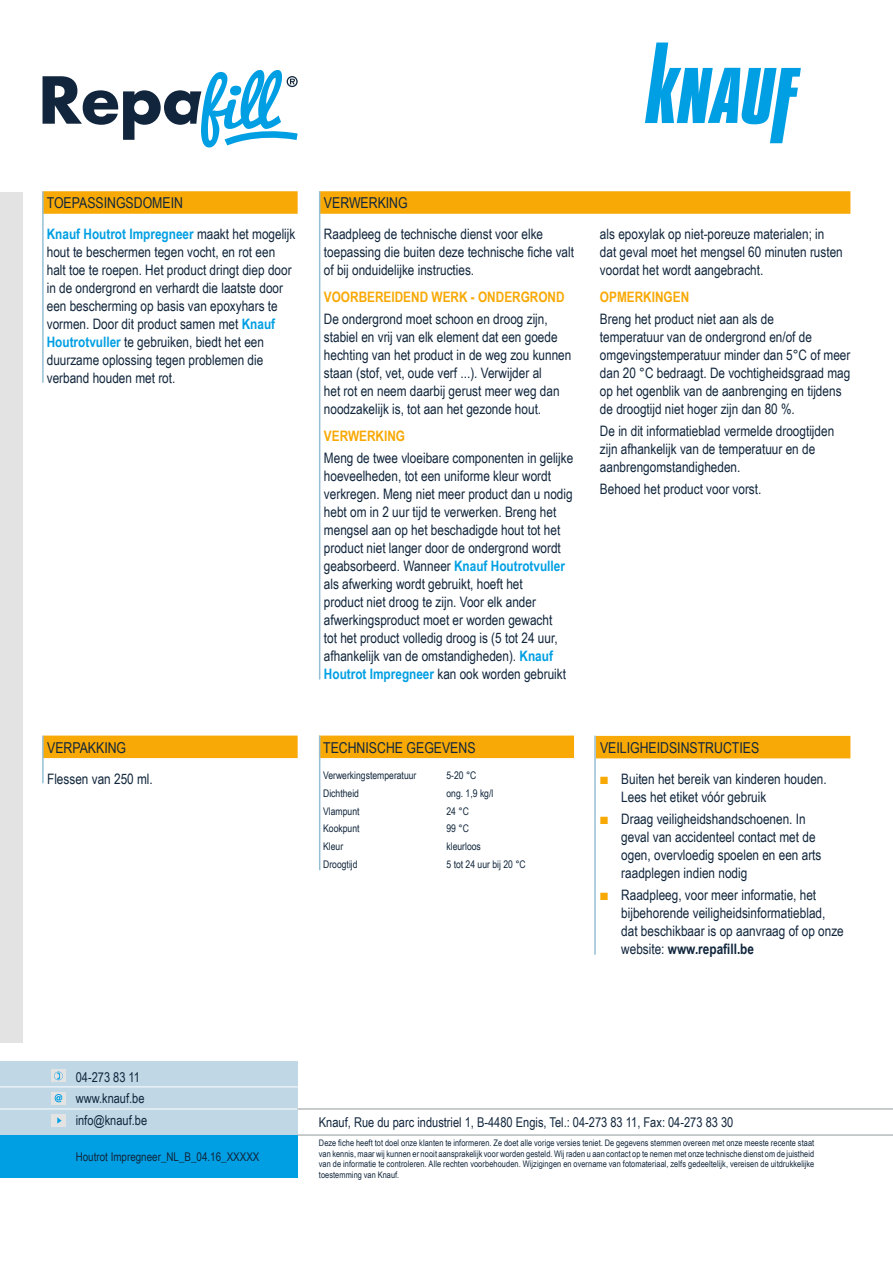
<style>
.page{position:relative;width:893px;height:1263px;background:#fff}
.page>*{position:absolute;margin:0;border:0;box-sizing:border-box;transform-origin:0 0}
.t1{font:15px "Arial Narrow";color:#11263c}
.t2{font:14.4px/18px "Arial Narrow";color:#11263c}
.t3{font:700 14.4px "Arial Narrow";color:#f8a905}
.t4{font:13.5px/21.5px "Arial Narrow";color:#11263c}
.t5{font:12px "Arial Narrow";color:#11263c}
.t6{font:10.5px "Arial Narrow";color:#11263c}
.t7{font:9px/10.5px "Arial Narrow";letter-spacing:.01em;color:#11263c;text-align:justify}
.s1{font-weight:700;color:#009fe3}
.s2{color:#f8a905}
.s3{font-weight:700}
</style>
<div class="page">
<div style="left:0;top:192px;width:22px;height:850px;background:#e3e3e3"></div>
<div style="left:0;top:1061px;width:298px;height:74px;background:#c0d8e6"></div>
<div style="left:0;top:1135px;width:298px;height:43px;background:#009fe3"></div>
<hr style="left:0;top:1108px;width:298px;height:1px;background:#fff">
<hr style="left:0;top:1086px;width:298px;height:1px;background:#fff">
<hr style="left:298px;top:1108px;width:595px;height:1px;background:#93999c">
<hr style="left:298px;top:1135px;width:595px;height:1px;background:#93999c">
<div style="left:51px;top:1114px;width:15px;height:13px;background:#e3e3e3"></div>
<svg style="left:57px;top:1117px;width:5px;height:6px"></svg>
<div style="left:51px;top:1092px;width:15px;height:12px;background:#e3e3e3"></div>
<svg style="left:55px;top:1094px;width:7px;height:8px"></svg>
<div style="left:51px;top:1069px;width:15px;height:13px;background:#e3e3e3"></div>
<svg style="left:54px;top:1071px;width:9px;height:9px"></svg>
<svg style="left:43px;top:70px;width:255px;height:77px"></svg>
<svg style="left:645px;top:43px;width:156px;height:100px"></svg>
<div style="left:43px;top:191px;width:255px;height:23px;background:#f8a905"></div>
<div style="left:596px;top:736px;width:254px;height:22px;background:#f8a905"></div>
<div style="left:320px;top:191px;width:530px;height:23px;background:#f8a905"></div>
<div style="left:43px;top:735px;width:255px;height:23px;background:#f8a905"></div>
<div style="left:319px;top:735px;width:255px;height:23px;background:#f8a905"></div>
<hr style="left:42px;top:191px;width:2px;height:192px;background:#96bfd5">
<hr style="left:594px;top:736px;width:2px;height:219px;background:#96bfd5">
<hr style="left:319px;top:191px;width:1px;height:488px;background:#96bfd5">
<hr style="left:42px;top:736px;width:2px;height:47px;background:#96bfd5">
<hr style="left:319px;top:736px;width:1px;height:134px;background:#96bfd5">
<p class="t1" style="left:47px;top:192px;width:138px">TOEPASSINGSDOMEIN</p>
<p class="t2" style="left:47px;top:225px;width:250px"><span class="s1">Knauf Houtrot Impregneer</span> maakt het mogelijk hout te beschermen tegen vocht, en rot een halt toe te roepen. Het product dringt diep door in de ondergrond en verhardt die laatste door een bescherming op basis van epoxyhars te vormen. Door dit product samen met <span class="s1">Knauf Houtrotvuller</span> te gebruiken, biedt het een duurzame oplossing tegen problemen die verband houden met rot.</p>
<p class="t1" style="left:47px;top:736px;width:81px">VERPAKKING</p>
<p class="t2" style="left:47px;top:769px;width:107px">Flessen van 250 ml.</p>
<p class="t1" style="left:324px;top:192px;width:85px">VERWERKING</p>
<p class="t2" style="left:324px;top:225px;width:252px">Raadpleeg de technische dienst voor elke toepassing die buiten deze technische fiche valt of bij onduidelijke instructies.</p>
<p class="t3" style="left:324px;top:286px;width:242px">VOORBEREIDEND WERK - ONDERGROND</p>
<p class="t2" style="left:324px;top:309px;width:249px">De ondergrond moet schoon en droog zijn, stabiel en vrij van elk element dat een goede hechting van het product in de weg zou kunnen staan (stof, vet, oude verf ...). Verwijder al<br>het rot en neem daarbij gerust meer weg dan noodzakelijk is, tot aan het gezonde hout.</p>
<p class="t3" style="left:324px;top:424px;width:83px">VERWERKING</p>
<p class="t2" style="left:324px;top:448px;width:251px">Meng de twee vloeibare componenten in gelijke hoeveelheden, tot een uniforme kleur wordt verkregen. Meng niet meer product dan u nodig hebt om in 2 uur tijd te verwerken. Breng het mengsel aan op het beschadigde hout tot het product niet langer door de ondergrond wordt geabsorbeerd. Wanneer <span class="s1">Knauf Houtrotvuller </span>als afwerking wordt gebruikt, hoeft het<br>product niet droog te zijn. Voor elk ander afwerkingsproduct moet er worden gewacht<br>tot het product volledig droog is (5 tot 24 uur, afhankelijk van de omstandigheden). <span class="s1">Knauf Houtrot Impregneer</span> kan ook worden gebruikt</p>
<p class="t1" style="left:323px;top:736px;width:154px">TECHNISCHE GEGEVENS</p>
<p class="t6" style="left:323px;top:768px;width:95px">Verwerkingstemperatuur</p>
<p class="t6" style="left:446px;top:768px;width:32px">5-20 °C</p>
<p class="t6" style="left:323px;top:785px;width:37px">Dichtheid</p>
<p class="t6" style="left:446px;top:785px;width:48px">ong. 1,9 kg/l</p>
<p class="t6" style="left:323px;top:803px;width:38px">Vlampunt</p>
<p class="t6" style="left:446px;top:803px;width:24px">24 °C</p>
<p class="t6" style="left:323px;top:821px;width:38px">Kookpunt</p>
<p class="t6" style="left:446px;top:821px;width:24px">99 °C</p>
<p class="t6" style="left:323px;top:839px;width:22px">Kleur</p>
<p class="t6" style="left:446px;top:839px;width:36px">kleurloos</p>
<p class="t6" style="left:323px;top:856px;width:36px">Droogtijd</p>
<p class="t6" style="left:446px;top:856px;width:81px">5 tot 24 uur bij 20 °C</p>
<p class="t2" style="left:600px;top:225px;width:244px">als epoxylak op niet-poreuze materialen; in dat geval moet het mengsel 60 minuten rusten voordat het wordt aangebracht.</p>
<p class="t3" style="left:600px;top:286px;width:91px">OPMERKINGEN</p>
<p class="t2" style="left:600px;top:309px;width:252px">Breng het product niet aan als de<br>temperatuur van de ondergrond en/of de omgevingstemperatuur minder dan 5°C of meer dan 20 °C bedraagt. De vochtigheidsgraad mag op het ogenblik van de aanbrenging en tijdens de droogtijd niet hoger zijn dan 80 %.</p>
<p class="t2" style="left:600px;top:422px;width:236px">De in dit informatieblad vermelde droogtijden zijn afhankelijk van de temperatuur en de aanbrengomstandigheden.</p>
<p class="t2" style="left:600px;top:480px;width:163px">Behoed het product voor vorst.</p>
<p class="t1" style="left:600px;top:737px;width:161px">VEILIGHEIDSINSTRUCTIES</p>
<p class="t2" style="left:621px;top:769px;width:207px;text-indent:-21px"><span class="s2">■</span> Buiten het bereik van kinderen houden.<br>Lees het etiket vóór gebruik</p>
<p class="t2" style="left:621px;top:809px;width:202px;text-indent:-21px"><span class="s2">■</span> Draag veiligheidshandschoenen. In geval van accidenteel contact met de ogen, overvloedig spoelen en een arts raadplegen indien nodig</p>
<p class="t2" style="left:621px;top:886px;width:224px;text-indent:-21px"><span class="s2">■</span> Raadpleeg, voor meer informatie, het bijbehorende veiligheidsinformatieblad, dat beschikbaar is op aanvraag of op onze website: <span class="s3">www.repafill.be</span></p>
<p class="t4" style="left:76px;top:1065px;width:73px">04-273 83 11 www.knauf.be info@knauf.be</p>
<p class="t5" style="left:76px;top:1148px;width:185px">Houtrot Impregneer_NL_B_04.16_XXXXX</p>
<p class="t4" style="left:319px;top:1111px;width:416px">Knauf, Rue du parc industriel 1, B-4480 Engis, Tel.: 04-273 83 11, Fax: 04-273 83 30</p>
<p class="t7" style="left:319px;top:1138px;width:497px">Deze fiche heeft tot doel onze klanten te informeren. Ze doet alle vorige versies teniet. De gegevens stemmen overeen met onze meeste recente staat van kennis, maar wij kunnen er nooit aansprakelijk voor worden gesteld. Wij raden u aan contact op te nemen met onze technische dienst om de juistheid van de informatie te controleren. Alle rechten voorbehouden. Wijzigingen en overname van fotomateriaal, zelfs gedeeltelijk, vereisen de uitdrukkelijke toestemming van Knauf.</p>
</div>
